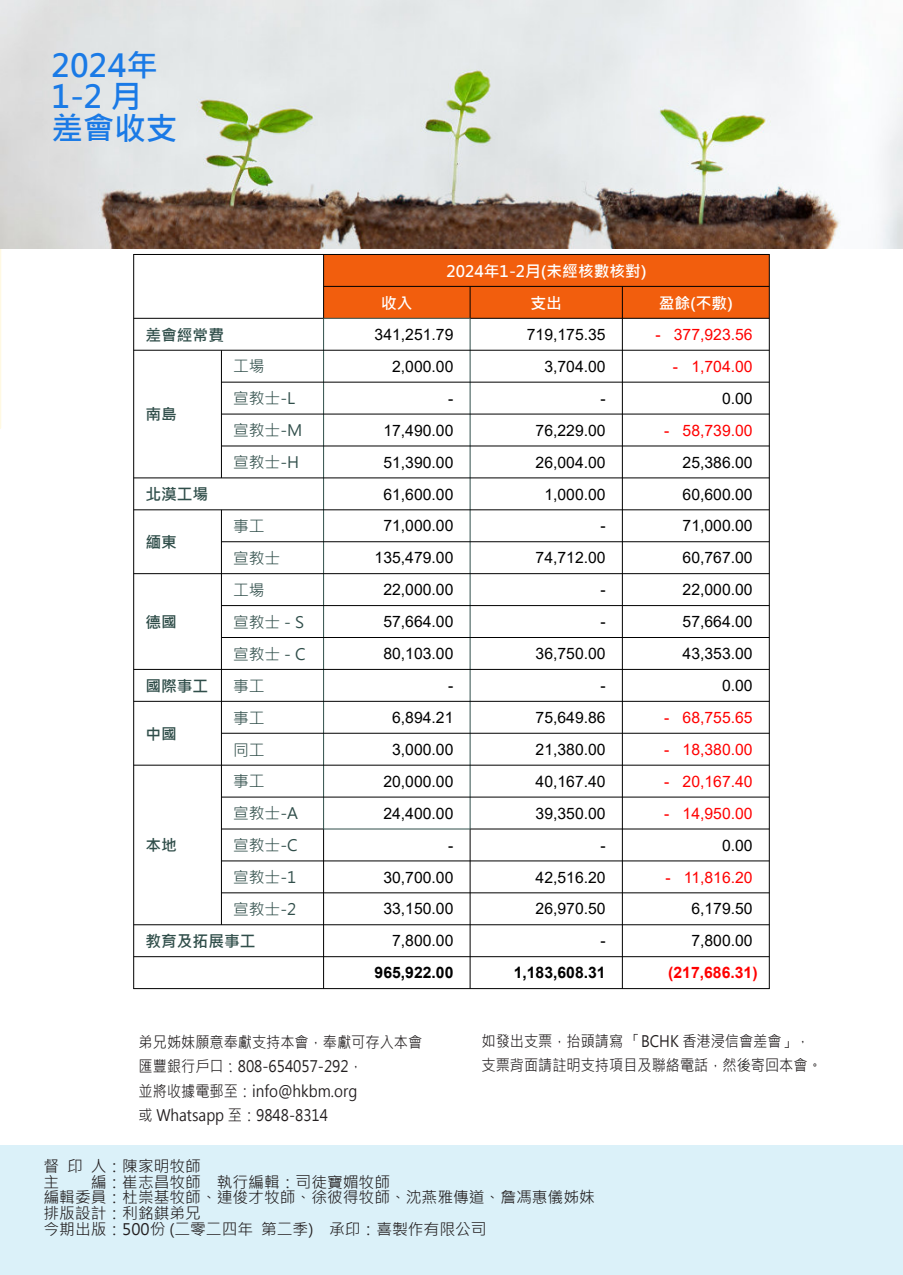
<style>
.page{position:relative;width:903px;height:1275px;background:#fff}
.page>*{position:absolute;margin:0;border:0;box-sizing:border-box;transform-origin:0 0}
.t1{font:700 31.5px/31.5px "Microsoft Jheng Hei";color:#1a7ae6}
.t2{font:15.75px "Arial";color:#000}
.t3{font:15.75px/24.5px "Microsoft Jheng Hei";color:#231f20;scale:.9 1}
.t4{font:15.75px/15.8px "Microsoft Jheng Hei";color:#231f20}
.t5{font:15.75px "Arial";color:#f00}
.t6{font:15.75px "Microsoft Jheng Hei";color:#304e4a}
.t7{font:700 15.75px "Microsoft Jheng Hei";color:#304e4a}
.t8{font:700 15.75px "Microsoft Jheng Hei";color:#fff}
.t9{font:700 15.75px "Arial";color:#000}
.t10{font:700 15.75px "Arial";color:#f00}
</style>
<div class="page">
<svg style="left:0;top:249px;width:1px;height:180px"></svg>
<img style="left:0;top:0;width:903px;height:249px">
<div style="left:0;top:1145px;width:903px;height:130px;background:#dbf1f9"></div>
<svg style="left:134px;top:255px;width:635px;height:733px"></svg>
<div style="left:324px;top:255px;width:445px;height:63px;background:#f25e0d"></div>
<hr style="left:133px;top:254px;width:1px;height:735px;background:#000">
<hr style="left:769px;top:254px;width:1px;height:735px;background:#000">
<hr style="left:323px;top:254px;width:1px;height:65px;background:#000">
<hr style="left:470px;top:286px;width:1px;height:33px;background:#000">
<hr style="left:622px;top:286px;width:1px;height:703px;background:#000">
<hr style="left:221px;top:350px;width:1px;height:128px;background:#000">
<hr style="left:221px;top:510px;width:1px;height:415px;background:#000">
<hr style="left:323px;top:828px;width:1px;height:161px;background:#000">
<hr style="left:470px;top:828px;width:1px;height:161px;background:#000">
<hr style="left:323px;top:318px;width:1px;height:511px;background:#304e4a">
<hr style="left:470px;top:318px;width:1px;height:511px;background:#304e4a">
<hr style="left:134px;top:254px;width:635px;height:1px;background:#000">
<hr style="left:324px;top:286px;width:445px;height:1px;background:#000">
<hr style="left:134px;top:318px;width:189px;height:1px;background:#000">
<hr style="left:470px;top:318px;width:299px;height:1px;background:#000">
<hr style="left:134px;top:350px;width:635px;height:1px;background:#000">
<hr style="left:221px;top:382px;width:548px;height:1px;background:#000">
<hr style="left:221px;top:414px;width:548px;height:1px;background:#000">
<hr style="left:221px;top:446px;width:548px;height:1px;background:#000">
<hr style="left:134px;top:477px;width:635px;height:1px;background:#000">
<hr style="left:134px;top:509px;width:635px;height:1px;background:#000">
<hr style="left:221px;top:541px;width:548px;height:1px;background:#000">
<hr style="left:134px;top:573px;width:635px;height:1px;background:#000">
<hr style="left:221px;top:605px;width:548px;height:1px;background:#000">
<hr style="left:221px;top:637px;width:548px;height:1px;background:#000">
<hr style="left:134px;top:669px;width:635px;height:1px;background:#000">
<hr style="left:134px;top:701px;width:635px;height:1px;background:#000">
<hr style="left:221px;top:733px;width:548px;height:1px;background:#000">
<hr style="left:134px;top:765px;width:635px;height:1px;background:#000">
<hr style="left:221px;top:797px;width:548px;height:1px;background:#000">
<hr style="left:221px;top:828px;width:102px;height:1px;background:#000">
<hr style="left:470px;top:828px;width:299px;height:1px;background:#000">
<hr style="left:221px;top:860px;width:548px;height:1px;background:#000">
<hr style="left:221px;top:892px;width:548px;height:1px;background:#000">
<hr style="left:134px;top:924px;width:635px;height:1px;background:#000">
<hr style="left:134px;top:956px;width:635px;height:1px;background:#000">
<hr style="left:134px;top:988px;width:635px;height:1px;background:#000">
<hr style="left:324px;top:318px;width:146px;height:1px;background:#304e4a">
<hr style="left:324px;top:828px;width:146px;height:1px;background:#304e4a">
<h1 class="t1" style="left:51px;top:49px;width:128px">2024年<br>1-2 月差會收支</h1>
<p class="t8" style="left:446px;top:263px;width:202px">2024年1-2月(未經核數核對)</p>
<p class="t8" style="left:381px;top:295px;width:33px">收入</p>
<p class="t8" style="left:530px;top:295px;width:33px">支出</p>
<p class="t8" style="left:659px;top:295px;width:76px">盈餘(不敷)</p>
<p class="t7" style="left:145px;top:327px;width:80px">差會經常費</p>
<p class="t2" style="left:375px;top:328px;width:80px">341,251.79</p>
<p class="t2" style="left:527px;top:328px;width:80px">719,175.35</p>
<p class="t5" style="left:655px;top:328px;width:99px">- 377,923.56</p>
<p class="t7" style="left:145px;top:406px;width:33px">南島</p>
<p class="t6" style="left:233px;top:358px;width:33px">工場</p>
<p class="t2" style="left:392px;top:360px;width:63px">2,000.00</p>
<p class="t2" style="left:544px;top:360px;width:63px">3,704.00</p>
<p class="t5" style="left:673px;top:360px;width:81px">- 1,704.00</p>
<p class="t6" style="left:233px;top:390px;width:64px">宣教士-L</p>
<p class="t2" style="left:448px;top:392px;width:7px">-</p>
<p class="t2" style="left:600px;top:392px;width:7px">-</p>
<p class="t2" style="left:722px;top:392px;width:32px">0.00</p>
<p class="t6" style="left:233px;top:422px;width:71px">宣教士-M</p>
<p class="t2" style="left:383px;top:424px;width:72px">17,490.00</p>
<p class="t2" style="left:536px;top:424px;width:72px">76,229.00</p>
<p class="t5" style="left:664px;top:424px;width:90px">- 58,739.00</p>
<p class="t6" style="left:233px;top:454px;width:68px">宣教士-H</p>
<p class="t2" style="left:383px;top:456px;width:72px">51,390.00</p>
<p class="t2" style="left:536px;top:456px;width:72px">26,004.00</p>
<p class="t2" style="left:682px;top:456px;width:72px">25,386.00</p>
<p class="t7" style="left:145px;top:486px;width:64px">北漠工場</p>
<p class="t2" style="left:383px;top:488px;width:72px">61,600.00</p>
<p class="t2" style="left:544px;top:488px;width:63px">1,000.00</p>
<p class="t2" style="left:682px;top:488px;width:72px">60,600.00</p>
<p class="t7" style="left:145px;top:534px;width:33px">緬東</p>
<p class="t6" style="left:233px;top:518px;width:33px">事工</p>
<p class="t2" style="left:383px;top:520px;width:72px">71,000.00</p>
<p class="t2" style="left:600px;top:520px;width:7px">-</p>
<p class="t2" style="left:682px;top:520px;width:72px">71,000.00</p>
<p class="t6" style="left:233px;top:550px;width:49px">宣教士</p>
<p class="t2" style="left:375px;top:552px;width:80px">135,479.00</p>
<p class="t2" style="left:536px;top:552px;width:72px">74,712.00</p>
<p class="t2" style="left:682px;top:552px;width:72px">60,767.00</p>
<p class="t7" style="left:145px;top:614px;width:33px">德國</p>
<p class="t6" style="left:233px;top:582px;width:33px">工場</p>
<p class="t2" style="left:383px;top:584px;width:72px">22,000.00</p>
<p class="t2" style="left:600px;top:584px;width:7px">-</p>
<p class="t2" style="left:682px;top:584px;width:72px">22,000.00</p>
<p class="t6" style="left:233px;top:614px;width:72px">宣教士 - S</p>
<p class="t2" style="left:383px;top:616px;width:72px">57,664.00</p>
<p class="t2" style="left:600px;top:616px;width:7px">-</p>
<p class="t2" style="left:682px;top:616px;width:72px">57,664.00</p>
<p class="t6" style="left:233px;top:646px;width:74px">宣教士 - C</p>
<p class="t2" style="left:383px;top:648px;width:72px">80,103.00</p>
<p class="t2" style="left:536px;top:648px;width:72px">36,750.00</p>
<p class="t2" style="left:682px;top:648px;width:72px">43,353.00</p>
<p class="t7" style="left:145px;top:678px;width:64px">國際事工</p>
<p class="t6" style="left:233px;top:678px;width:33px">事工</p>
<p class="t2" style="left:448px;top:679px;width:7px">-</p>
<p class="t2" style="left:600px;top:679px;width:7px">-</p>
<p class="t2" style="left:722px;top:679px;width:32px">0.00</p>
<p class="t7" style="left:145px;top:725px;width:33px">中國</p>
<p class="t6" style="left:233px;top:710px;width:33px">事工</p>
<p class="t2" style="left:392px;top:711px;width:63px">6,894.21</p>
<p class="t2" style="left:536px;top:711px;width:72px">75,649.86</p>
<p class="t5" style="left:664px;top:711px;width:90px">- 68,755.65</p>
<p class="t6" style="left:233px;top:741px;width:33px">同工</p>
<p class="t2" style="left:392px;top:743px;width:63px">3,000.00</p>
<p class="t2" style="left:536px;top:743px;width:72px">21,380.00</p>
<p class="t5" style="left:664px;top:743px;width:90px">- 18,380.00</p>
<p class="t6" style="left:233px;top:773px;width:33px">事工</p>
<p class="t2" style="left:383px;top:775px;width:72px">20,000.00</p>
<p class="t2" style="left:536px;top:775px;width:72px">40,167.40</p>
<p class="t5" style="left:664px;top:775px;width:90px">- 20,167.40</p>
<p class="t6" style="left:233px;top:805px;width:66px">宣教士-A</p>
<p class="t2" style="left:383px;top:807px;width:72px">24,400.00</p>
<p class="t2" style="left:536px;top:807px;width:72px">39,350.00</p>
<p class="t5" style="left:664px;top:807px;width:90px">- 14,950.00</p>
<p class="t6" style="left:233px;top:837px;width:66px">宣教士-C</p>
<p class="t2" style="left:448px;top:839px;width:7px">-</p>
<p class="t2" style="left:600px;top:839px;width:7px">-</p>
<p class="t2" style="left:722px;top:839px;width:32px">0.00</p>
<p class="t6" style="left:233px;top:869px;width:65px">宣教士-1</p>
<p class="t2" style="left:383px;top:871px;width:72px">30,700.00</p>
<p class="t2" style="left:536px;top:871px;width:72px">42,516.20</p>
<p class="t5" style="left:665px;top:871px;width:89px">- 11,816.20</p>
<p class="t6" style="left:233px;top:901px;width:65px">宣教士-2</p>
<p class="t2" style="left:383px;top:903px;width:72px">33,150.00</p>
<p class="t2" style="left:536px;top:903px;width:72px">26,970.50</p>
<p class="t2" style="left:691px;top:903px;width:63px">6,179.50</p>
<p class="t7" style="left:145px;top:933px;width:112px">教育及拓展事工</p>
<p class="t2" style="left:392px;top:935px;width:63px">7,800.00</p>
<p class="t2" style="left:600px;top:935px;width:7px">-</p>
<p class="t2" style="left:691px;top:935px;width:63px">7,800.00</p>
<p class="t9" style="left:375px;top:967px;width:80px">965,922.00</p>
<p class="t9" style="left:514px;top:967px;width:93px">1,183,608.31</p>
<p class="t10" style="left:668px;top:967px;width:91px">(217,686.31)</p>
<p class="t7" style="left:145px;top:837px;width:33px">本地</p>
<p class="t3" style="left:139px;top:1029px;width:317px">弟兄姊妹願意奉獻支持本會，奉獻可存入本會匯豐銀行戶口：808-654057-292，<br>並將收據電郵至：info@hkbm.org<br>或 Whatsapp 至：9848-8314</p>
<p class="t3" style="left:481px;top:1028px;width:380px">如發出支票，抬頭請寫「BCHK 香港浸信會差會」，支票背面請註明支持項目及聯絡電話，然後寄回本會。</p>
<p class="t4" style="left:44px;top:1158px;width:159px">督印人：陳家明牧師主</p>
<p class="t4" style="left:44px;top:1173px;width:553px;text-indent:47px">編：崔志昌牧師 執行編輯：司徒寶媚牧師<br>編輯委員：杜崇基牧師、連俊才牧師、徐彼得牧師、沈燕雅傳道、詹馮惠儀姊妹排版設計：利銘錤弟兄<br>今期出版：500份 (二零二四年第二季) 承印：喜製作有限公司</p>
</div>
